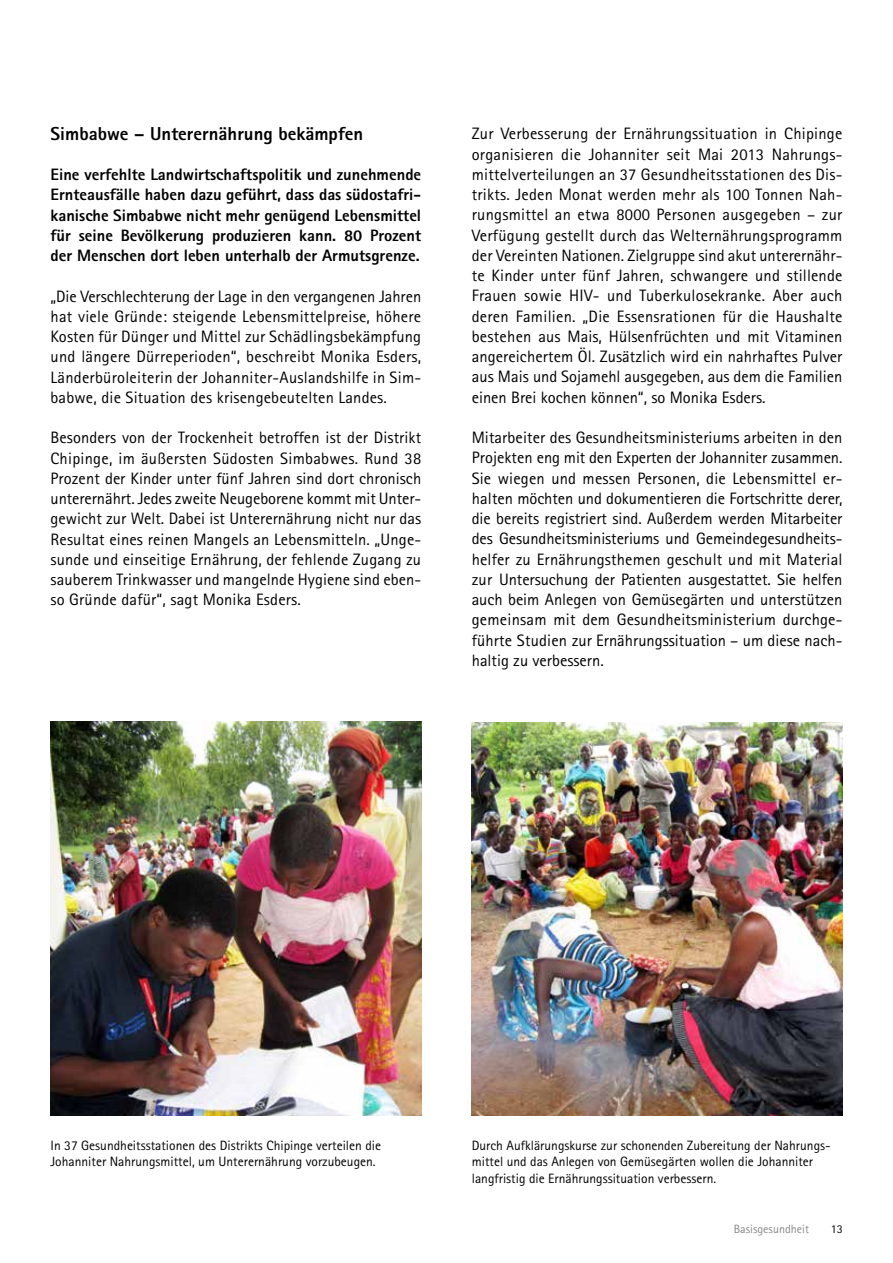
<style>
.page{position:relative;width:893px;height:1263px;background:#fff}
.page>*{position:absolute;margin:0;border:0;box-sizing:border-box;transform-origin:0 0}
.t1{font:800 18.75px "Rotis Sans Serif Std";color:#000}
.t2{font:16.5px/20.2px "Rotis Sans Serif Std";letter-spacing:.005em;color:#000;text-align:justify}
.t3{font:800 16.5px/20.2px "Rotis Sans Serif Std";color:#000;text-align:justify}
.t4{font:13.5px/16.2px "Rotis Sans Serif Std";color:#000}
.t5{font:12px "Rotis Sans Serif Std";color:#868786}
.t6{font:12px "Rotis Sans Serif Std";color:#000}
</style>
<div class="page">
<img style="left:51px;top:721px;width:370px;height:395px">
<img style="left:472px;top:722px;width:370px;height:394px">
<p class="t1" style="left:51px;top:121px;width:314px">Simbabwe – Unterernährung bekämpfen</p>
<p class="t3" style="left:51px;top:164px;width:372px">Eine verfehlte Landwirtschaftspolitik und zunehmende Ernteausfälle haben dazu geführt, dass das südostafri&shy;kanische Simbabwe nicht mehr genügend Lebensmittel für seine Bevölkerung produzieren kann. 80 Prozent der Menschen dort leben unterhalb der Armutsgrenze.</p>
<p class="t2" style="left:51px;top:286px;width:372px">„Die Verschlechterung der Lage in den vergangenen Jahren hat viele Gründe: steigende Lebensmittelpreise, höhere Kosten für Dünger und M ittel zur Schädlingsbekämpfung und längere Dürreperioden“, beschreibt Monika Esders, Länderbüroleiterin der Johanniter-Auslandshilfe in Sim&shy;babwe, die Situation des krisengebeutelten Landes.</p>
<p class="t2" style="left:51px;top:427px;width:372px">Besonders von der Trockenheit betroffen ist der Distrikt Chipinge, im äußersten Südosten Simbabwes. Rund 38<br>Prozent der Kinder unter fünf Jahren sind dort chronisch unterernährt. Jedes zweite Neugeborene kommt mit Unter&shy;gewicht zur Welt. Dabei ist Unterernährung nicht nur das Resultat eines reinen Mangels an Lebensmitteln. „Unge&shy;sunde und einseitige Ernährung, der fehlende Zugang zu sauberem Trinkwasser und mangelnde Hygiene sind eben&shy;so Gründe dafür“, sagt Monika Esders.</p>
<p class="t2" style="left:472px;top:124px;width:372px">Zur Verbesserung der Ernährungssituation in Chipinge organisieren die Johanniter seit Mai 2013 Nahrungs&shy;mittelverteilungen an 37 Gesundheitsstationen des Dis&shy;trikts. Jeden Monat werden mehr als 100 Tonnen Nah&shy;rungsmittel an etwa 8000 Personen ausgegeben – zur Verfügung gestellt durch das Welternährungsprogramm der Vereinten Nationen. Zielgruppe sind akut unterernähr&shy;te Kinder unter fünf Jahren, schwangere und stillende Frauen sowie HIV- und Tuberkulosekranke. Aber auch deren Familien. „Die Essensrationen für die Haushalte bestehen aus Mais, Hülsenfrüchten und mit Vitaminen angereichertem Öl. Zusätzlich wird ein nahrhaftes Pulver aus Mais und Sojamehl ausgegeben, aus dem die Familien einen Brei kochen können“, so Monika Esders.</p>
<p class="t2" style="left:472px;top:427px;width:372px">M itarbeiter des Gesundheitsministeriums arbeiten in den Projekten eng mit den Experten der Johanniter zusammen.<br>Sie wiegen und messen Personen, die Lebensmittel er&shy;halten möchten und dokumentieren die Fortschritte derer, die bereits registriert sind. Außerdem werden M itarbeiter des Gesundheitsministeriums und Gemeindegesundheits&shy;helfer zu Ernährungsthemen geschult und mit Material zur Untersuchung der Patienten ausgestattet. Sie helfen auch beim Anlegen von Gemüsegärten und unterstützen gemeinsam mit dem Gesundheitsministerium durchge&shy;führte Studien zur Ernährungssituation – um diese nach&shy;haltig zu verbessern.</p>
<p class="t4" style="left:51px;top:1137px;width:332px">In 37 Gesundheitsstationen des Distrikts Chipinge verteilen die<br>Johanniter Nahrungsmittel, um Unterernährung vorzubeugen.</p>
<p class="t4" style="left:472px;top:1137px;width:360px">Durch Aufklärungskurse zur schonenden Zubereitung der Nahrungs&shy;mittel und das Anlegen von Gemüsegärten wollen die Johanniter langfristig die Ernährungssituation verbessern.</p>
<p class="t5" style="left:734px;top:1222px;width:77px">Basisgesundheit</p>
<p class="t6" style="left:831px;top:1222px;width:13px">13</p>
</div>
